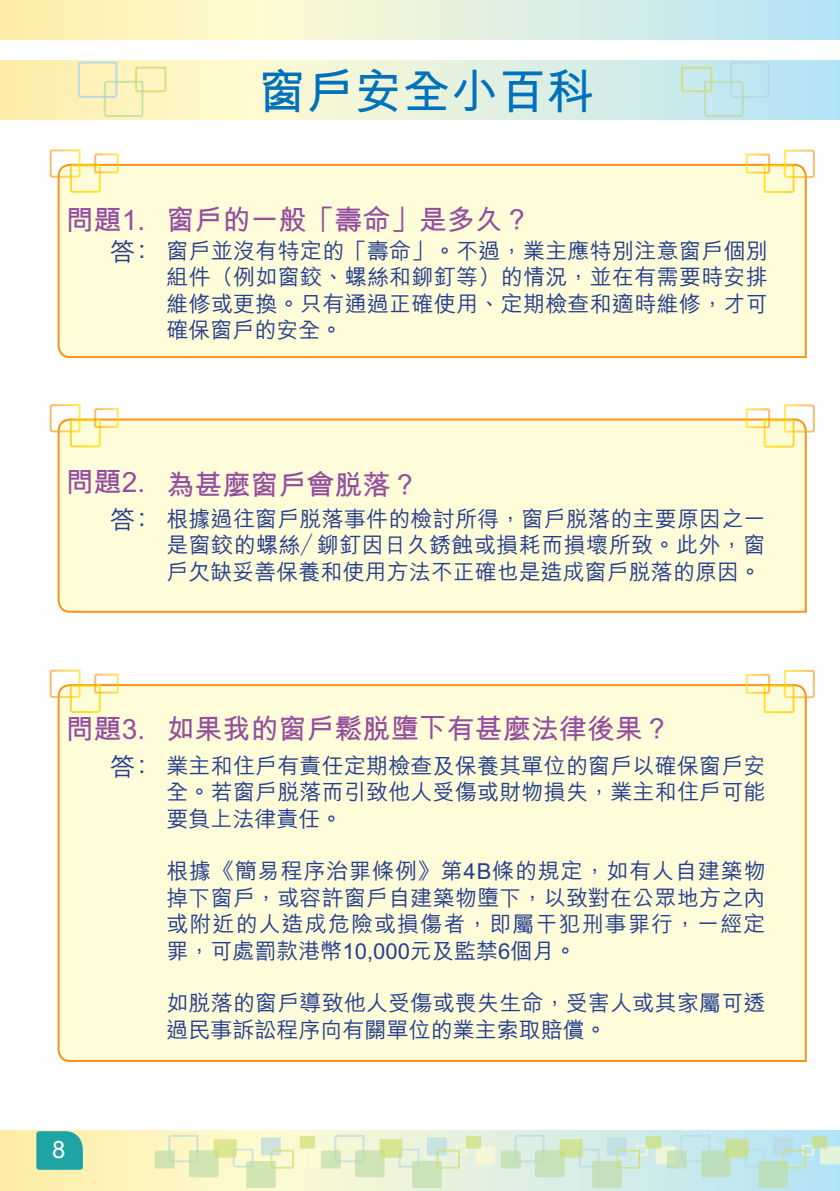
<style>
.page{position:relative;width:840px;height:1191px;background:#fff}
.page>*{position:absolute;margin:0;border:0;box-sizing:border-box;transform-origin:0 0}
.t1{font:700 48px "M Hei HK";color:#0071bb}
.t2{font:700 28px "M Hei HK";color:#944e9f}
.t3{font:24px "Arial";color:#fff}
.t4{font:500 22px/26.4px "M Hei HK";letter-spacing:.01em;color:#253f8e;text-align:justify}
.s1{font-size:25px}
</style>
<div class="page">
<div style="left:0;top:1131px;width:839px;height:60px;background:linear-gradient(to right,#fff7b2,#bee9fd)"></div>
<div style="left:0;top:0;width:839px;height:40px;background:linear-gradient(to right,#fff8b2,#bde8fd)"></div>
<svg style="left:155px;top:1133px;width:684px;height:55px;background:#d9ebd1"></svg>
<svg style="left:36px;top:1131px;width:47px;height:38px;background:#29a8a5"></svg>
<div style="left:57px;top:163px;width:750px;height:196px;background:#fffcd9"></div>
<div style="left:57px;top:418px;width:750px;height:195px;background:#fffcd9"></div>
<div style="left:57px;top:684px;width:750px;height:378px;background:#fffcd9"></div>
<svg style="left:49px;top:149px;width:71px;height:45px"></svg>
<svg style="left:49px;top:404px;width:71px;height:44px"></svg>
<svg style="left:49px;top:669px;width:71px;height:45px"></svg>
<svg style="left:744px;top:149px;width:71px;height:45px"></svg>
<svg style="left:744px;top:404px;width:71px;height:44px"></svg>
<svg style="left:744px;top:669px;width:71px;height:45px"></svg>
<svg style="left:0;top:61px;width:839px;height:58px;background:#e6f0d8"></svg>
<svg style="left:77px;top:61px;width:90px;height:57px;background:#f5efba"></svg>
<svg style="left:679px;top:61px;width:91px;height:57px;background:#c2e5e7"></svg>
<h2 class="t1" style="left:258px;top:57px;width:338px">窗戶安全小百科</h2>
<p class="t2" style="left:66px;top:199px;width:466px">問題1. 窗戶的一般「壽命」是多久？</p>
<p class="t4" style="left:166px;top:236px;width:602px;text-indent:-56px"><span class="s1">答：</span>窗戶並沒有特定的「壽命」。不過，業主應特別注意窗戶個別組件（例如窗鉸、螺絲和鉚釘等）的情況，並在有需要時安排維修或更換。只有通過正確使用、定期檢查和適時維修，才可確保窗戶的安全。</p>
<p class="t2" style="left:66px;top:464px;width:354px">問題2. 為甚麼窗戶會脫落？</p>
<p class="t4" style="left:166px;top:504px;width:600px;text-indent:-56px"><span class="s1">答：</span>根據過往窗戶脫落事件的檢討所得，窗戶脫落的主要原因之一是窗鉸的螺絲／鉚釘因日久銹蝕或損耗而損壞所致。此外，窗戶欠缺妥善保養和使用方法不正確也是造成窗戶脫落的原因。</p>
<p class="t2" style="left:66px;top:708px;width:606px">問題3. 如果我的窗戶鬆脫墮下有甚麼法律後果？</p>
<p class="t4" style="left:166px;top:751px;width:600px;text-indent:-56px"><span class="s1">答：</span>業主和住戶有責任定期檢查及保養其單位的窗戶以確保窗戶安全。若窗戶脫落而引致他人受傷或財物損失，業主和住戶可能要負上法律責任。</p>
<p class="t4" style="left:166px;top:856px;width:600px">根據《簡易程序治罪條例》第4B條的規定，如有人自建築物掉下窗戶，或容許窗戶自建築物墮下，以致對在公眾地方之內或附近的人造成危險或損傷者，即屬干犯刑事罪行，一經定罪，可處罰款港幣10,000元及監禁6個月。</p>
<p class="t4" style="left:166px;top:988px;width:600px">如脫落的窗戶導致他人受傷或喪失生命，受害人或其家屬可透過民事訴訟程序向有關單位的業主索取賠償。</p>
<p class="t3" style="left:52px;top:1133px;width:15px">8</p>
</div>
